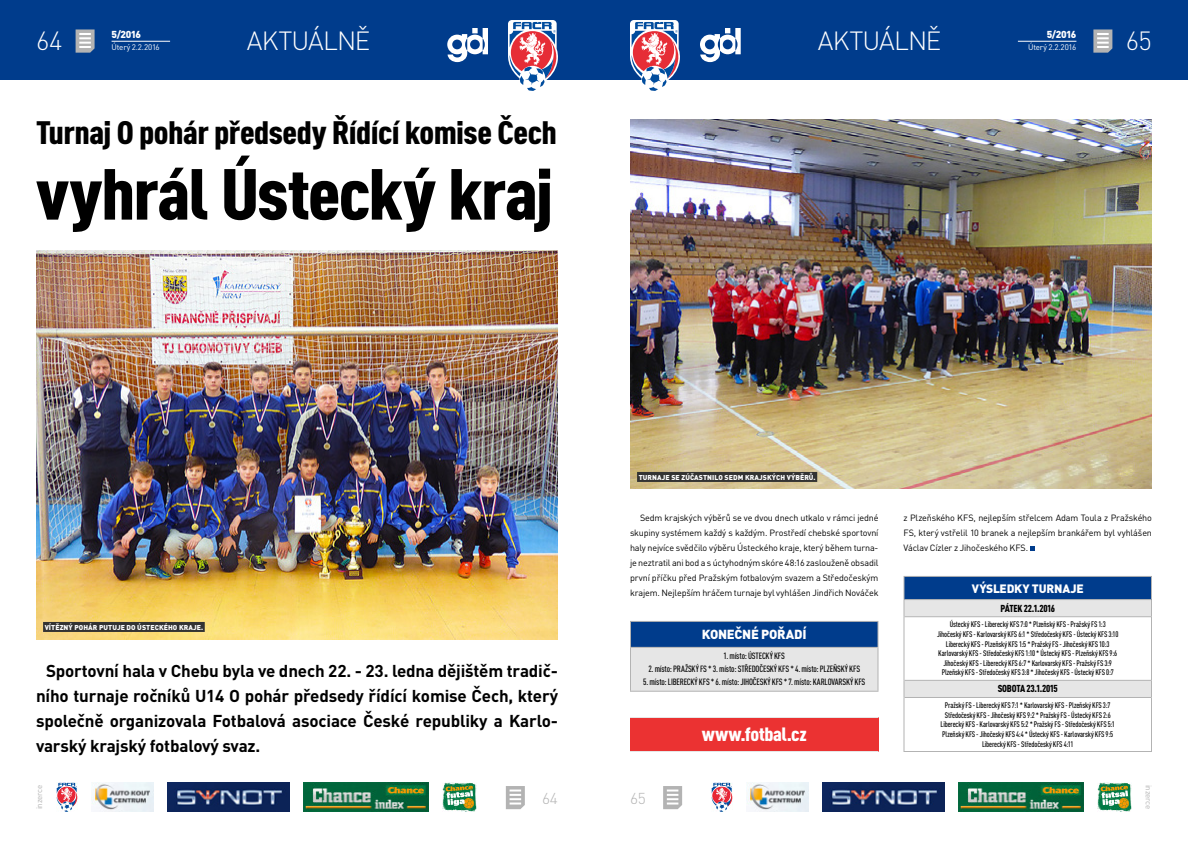
<style>
.page{position:relative;width:1188px;height:842px;background:#fff}
.page>*{position:absolute;margin:0;border:0;box-sizing:border-box;transform-origin:0 0}
.t1{font:900 condensed 71px "DIN Pro";letter-spacing:-.025em;color:#000;scale:1.1 1}
.t2{font:900 condensed 32px "DIN Pro";letter-spacing:-.02em;color:#000;scale:1.1 1}
.t3{font:300 26px "DIN Pro";letter-spacing:-.03em;color:#fff}
.t4{font:900 condensed 19px "DIN Pro";letter-spacing:-.02em;color:#fff;scale:1.1 1}
.t5{font:700 17px/25px "DIN Pro";letter-spacing:-.01em;color:#000;text-align:justify}
.t6{font:300 15.6px "DIN Pro";color:#b3b3b3}
.t7{font:900 13px "DIN Pro";letter-spacing:-.02em;color:#fff}
.t8{font:900 12px "DIN Pro";letter-spacing:-.02em;color:#fff}
.t9{font:900 condensed 10px "DIN Pro";letter-spacing:-.03em;color:#000}
.t10{font:900 10px "DIN Pro";letter-spacing:-.055em;color:#fff}
.t11{font:9px/15px "DIN Pro";letter-spacing:-.02em;color:#000;text-align:justify}
.t12{font:500 condensed 9px "DIN Pro";letter-spacing:-.015em;color:#000}
.t13{font:500 condensed 8px/9.6px "DIN Pro";letter-spacing:-.01em;color:#000;text-align:center}
.t14{font:8px "DIN Pro";letter-spacing:-.025em;color:#fff}
.t15{font:8px "DIN Pro";letter-spacing:-.025em;color:#b3b3b3}
.t16{font:900 7px "DIN Pro";letter-spacing:.01em;color:#fff}
</style>
<div class="page">
<div style="left:594px;top:0;width:594px;height:80px;background:#003c8c"></div>
<div style="left:0;top:0;width:594px;height:80px;background:#003c8c"></div>
<svg style="left:700px;top:28px;width:41px;height:34px"></svg>
<svg style="left:1093px;top:29px;width:19px;height:24px"></svg>
<svg style="left:447px;top:28px;width:41px;height:34px"></svg>
<svg style="left:76px;top:29px;width:19px;height:24px"></svg>
<svg style="left:663px;top:786px;width:19px;height:23px"></svg>
<svg style="left:506px;top:786px;width:19px;height:23px"></svg>
<svg style="left:508px;top:20px;width:50px;height:71px"></svg>
<svg style="left:630px;top:20px;width:50px;height:71px"></svg>
<img style="left:56px;top:782px;width:21px;height:30px">
<img style="left:91px;top:782px;width:62px;height:30px">
<img style="left:303px;top:782px;width:125px;height:30px">
<img style="left:712px;top:782px;width:21px;height:30px">
<img style="left:442px;top:782px;width:34px;height:30px">
<img style="left:1098px;top:782px;width:34px;height:30px">
<img style="left:167px;top:782px;width:122px;height:30px">
<img style="left:747px;top:782px;width:62px;height:30px">
<img style="left:959px;top:782px;width:125px;height:30px">
<img style="left:823px;top:782px;width:122px;height:30px">
<hr style="left:1018px;top:41px;width:58px;height:1px;background:#fff">
<hr style="left:112px;top:41px;width:58px;height:1px;background:#fff">
<div style="left:630px;top:717px;width:248px;height:35px;background:#eb3232"></div>
<hr style="left:630px;top:717px;width:248px;height:1px;background:#e6e6e6">
<hr style="left:630px;top:751px;width:248px;height:1px;background:#e6e6e6">
<img style="left:630px;top:119px;width:522px;height:370px">
<div style="left:637px;top:472px;width:180px;height:10px;background:#333"></div>
<svg style="left:1030px;top:546px;width:5px;height:5px"></svg>
<img style="left:36px;top:251px;width:522px;height:388px">
<div style="left:43px;top:622px;width:162px;height:10px;background:#333"></div>
<hr style="left:904px;top:576px;width:248px;height:1px;background:#b3b3b3">
<svg style="left:904px;top:577px;width:248px;height:120px"></svg>
<hr style="left:904px;top:697px;width:1px;height:54px;background:#b3b3b3">
<hr style="left:1151px;top:697px;width:1px;height:54px;background:#b3b3b3">
<hr style="left:904px;top:751px;width:248px;height:1px;background:#b3b3b3">
<hr style="left:904px;top:599px;width:247px;height:1px;background:#b3b3b3">
<hr style="left:904px;top:617px;width:247px;height:1px;background:#b3b3b3">
<hr style="left:904px;top:680px;width:247px;height:1px;background:#b3b3b3">
<hr style="left:904px;top:697px;width:247px;height:1px;background:#b3b3b3">
<div style="left:630px;top:621px;width:248px;height:26px;background:#003c8c"></div>
<div style="left:630px;top:647px;width:248px;height:44px;background:#e6e6e6"></div>
<hr style="left:630px;top:621px;width:248px;height:1px;background:#b3b3b3">
<svg style="left:630px;top:622px;width:1px;height:25px"></svg>
<svg style="left:878px;top:622px;width:1px;height:25px"></svg>
<hr style="left:630px;top:647px;width:1px;height:44px;background:#b3b3b3">
<hr style="left:878px;top:647px;width:1px;height:44px;background:#b3b3b3">
<hr style="left:630px;top:691px;width:248px;height:1px;background:#b3b3b3">
<hr style="left:631px;top:647px;width:247px;height:1px;background:#b3b3b3">
<h3 class="t3" style="left:36px;top:23px;width:28px">64</h3>
<p class="t10" style="left:112px;top:28px;width:31px">5/2016</p>
<p class="t14" style="left:112px;top:42px;width:50px">Úterý 2.2.2016</p>
<h3 class="t3" style="left:247px;top:23px;width:125px">AKTUÁLNĚ</h3>
<h3 class="t3" style="left:818px;top:23px;width:125px">AKTUÁLNĚ</h3>
<p class="t10" style="left:1047px;top:28px;width:31px">5/2016</p>
<p class="t14" style="left:1028px;top:42px;width:50px">Úterý 2.2.2016</p>
<h3 class="t3" style="left:1126px;top:23px;width:28px">65</h3>
<h2 class="t2" style="left:36px;top:112px;width:475px">Turnaj O pohár předsedy Řídící komise Čech</h2>
<h1 class="t1" style="left:36px;top:150px;width:472px">vyhrál Ústecký kraj</h1>
<p class="t16" style="left:639px;top:472px;width:179px">TURNAJE SE ZÚČASTNILO SEDM KRAJSKÝCH VÝBĚRŮ.</p>
<p class="t16" style="left:45px;top:622px;width:160px">VÍTĚZNÝ POHÁR PUTUJE DO ÚSTECKÉHO KRAJE.</p>
<h3 class="t5" style="left:36px;top:658px;width:524px;text-indent:10px">Sportovní hala v Chebu byla ve dnech 22. - 23. ledna dějištěm tradič&shy;ního turnaje ročníků U14 O pohár předsedy řídící komise Čech, který společně organizovala Fotbalová asociace České republiky a Karlo&shy;varský krajský fotbalový svaz.</h3>
<p class="t11" style="left:630px;top:510px;width:250px;text-indent:10px">Sedm krajských výběrů se ve dvou dnech utkalo v rámci jedné skupiny systémem každý s každým. Prostředí chebské sportovní haly nejvíce svědčilo výběru Ústeckého kraje, který během turna&shy;je neztratil ani bod a s úctyhodným skóre 48:16 zaslouženě obsadil první příčku před Pražským fotbalovým svazem a Středočeským krajem. Nejlepším hráčem turnaje byl vyhlášen Jindřich Nováček</p>
<p class="t11" style="left:904px;top:510px;width:250px">z Plzeňského KFS, nejlepším střelcem Adam Toula z Pražského FS, který vstřelil 10 branek a nejlepším brankářem byl vyhlášen Václav Cízler z Jihočeského KFS.</p>
<h3 class="t8" style="left:972px;top:580px;width:113px">VÝSLEDKY TURNAJE</h3>
<p class="t9" style="left:1001px;top:602px;width:56px">PÁTEK 22.1.2016</p>
<p class="t13" style="left:937px;top:619px;width:183px">Ústecký KFS - Liberecký KFS 7:0 * Plzeňský KFS - Pražský FS 1:3<br>Jihočeský KFS - Karlovarský KFS 6:1 * Středočeský KFS - Ústecký KFS 3:10<br>Liberecký KFS - Plzeňský KFS 1:5 * Pražský FS - Jihočeský KFS 10:3<br>Karlovarský KFS - Středočeský KFS 1:10 * Ústecký KFS - Plzeňský KFS 9:6<br>Jihočeský KFS - Liberecký KFS 6:7 * Karlovarský KFS - Pražský FS 3:9<br>Plzeňský KFS - Středočeský KFS 3:8 * Jihočeský KFS - Ústecký KFS 0:7</p>
<p class="t9" style="left:998px;top:683px;width:62px">SOBOTA 23.1.2015</p>
<p class="t13" style="left:941px;top:700px;width:176px">Pražský FS - Liberecký KFS 7:1 * Karlovarský KFS - Plzeňský KFS 3:7<br>Středočeský KFS - Jihočeský KFS 9:2 * Pražský FS - Ústecký KFS 2:6<br>Liberecký KFS - Karlovarský KFS 5:2 * Pražský FS - Středočeský KFS 5:1<br>Plzeňský KFS - Jihočeský KFS 4:4 * Ústecký KFS - Karlovarský KFS 9:5<br>Liberecký KFS - Středočeský KFS 4:11</p>
<h3 class="t7" style="left:702px;top:626px;width:106px">KONEČNÉ POŘADÍ</h3>
<p class="t12" style="left:724px;top:649px;width:63px">1. místo: ÚSTECKÝ KFS</p>
<p class="t12" style="left:648px;top:662px;width:213px">2. místo: PRAŽSKÝ FS * 3. místo: STŘEDOČESKÝ KFS * 4. místo: PLZEŇSKÝ KFS</p>
<p class="t12" style="left:643px;top:675px;width:224px">5. místo: LIBERECKÝ KFS * 6. místo: JIHOČESKÝ KFS * 7. místo: KARLOVARSKÝ KFS</p>
<h3 class="t4" style="left:702px;top:722px;width:97px">www.fotbal.cz</h3>
<p class="t15" style="left:34px;top:809px;width:26px;rotate:-90deg">inzerce</p>
<h3 class="t6" style="left:542px;top:787px;width:17px">64</h3>
<h3 class="t6" style="left:630px;top:787px;width:17px">65</h3>
<p class="t15" style="left:1154px;top:785px;width:26px;rotate:90deg">inzerce</p>
</div>
